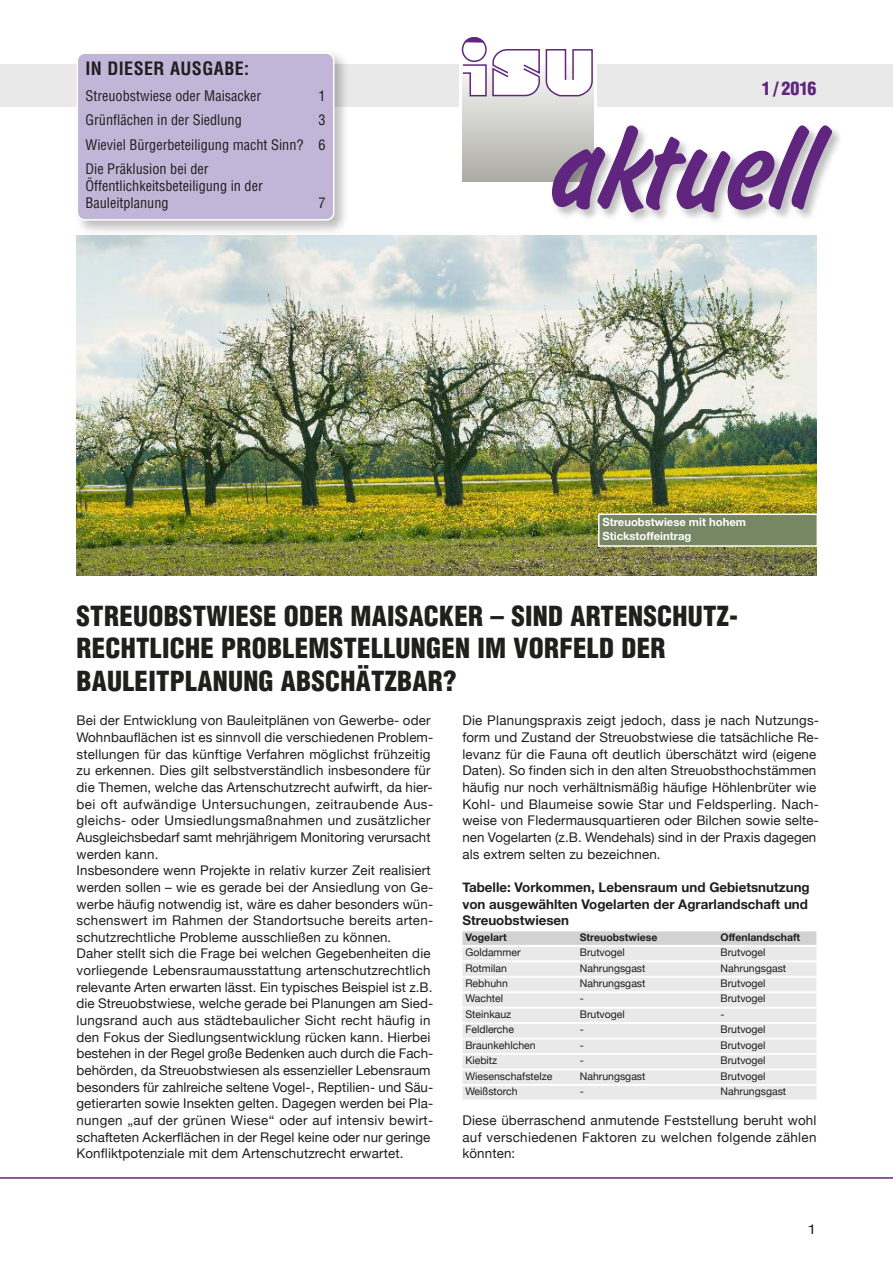
<style>
.page{position:relative;width:893px;height:1263px;background:#fff}
.page>*{position:absolute;margin:0;border:0;box-sizing:border-box;transform-origin:0 0}
.t1{font:900 condensed 27px/32.4px "Helvetica";letter-spacing:.01em;color:#1f1f1e}
.t2{font:700 condensed 18px "Helvetica";letter-spacing:.025em;color:#1f1f1e}
.t3{font:900 condensed 18px "Helvetica";color:#60257e}
.t4{font:condensed 14.25px/24.3px "Helvetica";color:#1f1f1e;text-align:justify}
.t5{font:13.5px "Helvetica Neue";color:#1f1f1e;scale:1.17 1}
.t6{font:13.35px/16.6px "Helvetica Neue";letter-spacing:.01em;color:#1f1f1e}
.t7{font:700 13.35px/16.6px "Helvetica Neue";color:#1f1f1e}
.t8{font:700 11.25px/13.5px "Helvetica Neue";color:#fff}
.t9{font:10.5px "Helvetica Neue";color:#1f1f1e}
.t10{font:700 10.5px "Helvetica Neue";color:#1f1f1e}
</style>
<div class="page">
<div style="left:0;top:64px;width:893px;height:42px;background:#e9e9e9"></div>
<hr style="left:0;top:1177px;width:893px;height:2px;background:#60257e">
<div style="left:459px;top:62px;width:138px;height:49px;background:#fff"></div>
<svg style="left:462px;top:97px;width:131px;height:85px;background:#c9c9c4"></svg>
<svg style="left:461px;top:37px;width:133px;height:60px"></svg>
<img style="left:547px;top:121px;width:293px;height:100px">
<svg style="left:552px;top:124px;width:281px;height:89px"></svg>
<img style="left:77px;top:235px;width:739px;height:340px">
<div style="left:462px;top:931px;width:354px;height:14px;background:#d2d2d2"></div>
<div style="left:462px;top:947px;width:354px;height:13px;background:#e9e9e9"></div>
<div style="left:462px;top:962px;width:354px;height:14px;background:#e9e9e9"></div>
<div style="left:462px;top:978px;width:354px;height:13px;background:#e9e9e9"></div>
<div style="left:462px;top:993px;width:354px;height:14px;background:#e9e9e9"></div>
<div style="left:462px;top:1009px;width:354px;height:13px;background:#e9e9e9"></div>
<div style="left:462px;top:1024px;width:354px;height:13px;background:#e9e9e9"></div>
<div style="left:462px;top:1039px;width:354px;height:14px;background:#e9e9e9"></div>
<div style="left:462px;top:1055px;width:354px;height:13px;background:#e9e9e9"></div>
<div style="left:462px;top:1070px;width:354px;height:14px;background:#e9e9e9"></div>
<div style="left:462px;top:1086px;width:354px;height:13px;background:#e9e9e9"></div>
<div style="left:599px;top:515px;width:218px;height:30px;background:#778663"></div>
<div style="left:598px;top:513px;width:220px;height:34px;border:2px solid #fff"></div>
<img style="left:70px;top:54px;width:284px;height:186px">
<div style="left:77px;top:53px;width:257px;height:168px;background:#c1b6d8"></div>
<h2 class="t2" style="left:86px;top:58px;width:165px">IN DIESER AUSGABE:</h2>
<p class="t4" style="left:86px;top:84px;width:177px">Streuobstwiese oder Maisacker</p>
<p class="t4" style="left:318px;top:84px;width:9px">1</p>
<p class="t4" style="left:86px;top:108px;width:158px">Grünflächen in der Siedlung</p>
<p class="t4" style="left:86px;top:108px;width:241px;text-indent:233px">3<br>Wieviel Bürgerbeteiligung macht Sinn? 6<br>Die Präklusion bei der</p>
<p class="t4" style="left:86px;top:178px;width:179px;line-height:17.1px">Öffentlichkeitsbeteiligung in der<br>Bauleitplanung</p>
<p class="t4" style="left:318px;top:191px;width:9px">7</p>
<h2 class="t3" style="left:762px;top:79px;width:56px">1 / 2016</h2>
<p class="t8" style="left:602px;top:515px;width:145px">Streuobstwiese mit hohem<br>Stickstoffeintrag</p>
<h1 class="t1" style="left:77px;top:600px;width:663px">STREUOBSTWIESE ODER MAISACKER – SIND ARTENSCHUTZ-<br>RECHTLICHE PROBLEMSTELLUNGEN IM VORFELD DER<br>BAULEITPLANUNG ABSCHÄTZBAR?</h1>
<p class="t6" style="left:76px;top:712px;width:358px">Bei der Entwicklung von Bauleitplänen von Gewerbe- oder Wohnbauflächen ist es sinnvoll die verschiedenen Problem&shy;stellungen für das künftige Verfahren möglichst frühzeitig zu erkennen. Dies gilt selbstverständlich insbesondere für die Themen, welche das Artenschutzrecht aufwirft, da hier&shy;bei oft aufwändige Untersuchungen, zeitraubende Aus&shy;gleichs- oder Umsiedlungsmaßnahmen und zusätzlicher Ausgleichsbedarf samt mehrjährigem Monitoring verursacht werden kann.<br>Insbesondere wenn Projekte in relativ kurzer Zeit realisiert werden sollen – wie es gerade bei der Ansiedlung von Ge&shy;werbe häufig notwendig ist, wäre es daher besonders wün&shy;schenswert im Rahmen der Standortsuche bereits arten&shy;schutzrechtliche Probleme ausschließen zu können.<br>Daher stellt sich die Frage bei welchen Gegebenheiten die vorliegende Lebensraumausstattung artenschutzrechtlich relevante Arten erwarten lässt. Ein typisches Beispiel ist z.B. die Streuobstwiese, welche gerade bei Planungen am Sied&shy;lungsrand auch aus städtebaulicher Sicht recht häufig in den Fokus der Siedlungsentwicklung rücken kann. Hierbei bestehen in der Regel große Bedenken auch durch die Fach&shy;behörden, da Streuobstwiesen als essenzieller Lebensraum besonders für zahlreiche seltene Vogel-, Reptilien- und Säu&shy;getierarten sowie Insekten gelten. Dagegen werden bei Pla&shy;nungen „auf der grünen Wiese“ oder auf intensiv bewirt&shy;schafteten Ackerflächen in der Regel keine oder nur geringe Konfliktpotenziale mit dem Artenschutzrecht erwartet.</p>
<p class="t6" style="left:462px;top:712px;width:358px">Die Planungspraxis zeigt jedoch, dass je nach Nutzungs&shy;form und Zustand der Streuobstwiese die tatsächliche Re&shy;levanz für die Fauna oft deutlich überschätzt wird (eigene Daten). So finden sich in den alten Streuobsthochstämmen häufig nur noch verhältnismäßig häufige Höhlenbrüter wie Kohl- und Blaumeise sowie Star und Feldsperling. Nach&shy;weise von Fledermausquartieren oder Bilchen sowie selte&shy;nen Vogelarten (z.B. Wendehals) sind in der Praxis dagegen als extrem selten zu bezeichnen.</p>
<p class="t7" style="left:462px;top:878px;width:349px">Tabelle: Vorkommen, Lebensraum und Gebietsnutzung von ausgewählten Vogelarten der Agrarlandschaft und<br>Streuobstwiesen</p>
<p class="t10" style="left:465px;top:930px;width:43px">Vogelart</p>
<p class="t10" style="left:580px;top:930px;width:79px">Streuobstwiese</p>
<p class="t10" style="left:720px;top:930px;width:81px">Offenlandschaft</p>
<p class="t9" style="left:465px;top:946px;width:57px">Goldammer</p>
<p class="t9" style="left:580px;top:946px;width:47px">Brutvogel</p>
<p class="t9" style="left:720px;top:946px;width:47px">Brutvogel</p>
<p class="t9" style="left:465px;top:961px;width:43px">Rotmilan</p>
<p class="t9" style="left:580px;top:961px;width:67px">Nahrungsgast</p>
<p class="t9" style="left:720px;top:961px;width:67px">Nahrungsgast</p>
<p class="t9" style="left:465px;top:977px;width:44px">Rebhuhn</p>
<p class="t9" style="left:580px;top:977px;width:67px">Nahrungsgast</p>
<p class="t9" style="left:720px;top:977px;width:47px">Brutvogel</p>
<p class="t9" style="left:465px;top:992px;width:39px">Wachtel</p>
<p class="t9" style="left:580px;top:992px;width:6px">-</p>
<p class="t9" style="left:720px;top:992px;width:47px">Brutvogel</p>
<p class="t9" style="left:465px;top:1008px;width:47px">Steinkauz</p>
<p class="t9" style="left:580px;top:1008px;width:47px">Brutvogel</p>
<p class="t9" style="left:720px;top:1008px;width:6px">-</p>
<p class="t9" style="left:465px;top:1023px;width:50px">Feldlerche</p>
<p class="t9" style="left:580px;top:1023px;width:6px">-</p>
<p class="t9" style="left:720px;top:1023px;width:47px">Brutvogel</p>
<p class="t9" style="left:465px;top:1039px;width:72px">Braunkehlchen</p>
<p class="t9" style="left:580px;top:1039px;width:6px">-</p>
<p class="t9" style="left:720px;top:1039px;width:47px">Brutvogel</p>
<p class="t9" style="left:465px;top:1054px;width:33px">Kiebitz</p>
<p class="t9" style="left:580px;top:1054px;width:6px">-</p>
<p class="t9" style="left:720px;top:1054px;width:47px">Brutvogel</p>
<p class="t9" style="left:465px;top:1070px;width:89px">Wiesenschafstelze</p>
<p class="t9" style="left:580px;top:1070px;width:67px">Nahrungsgast</p>
<p class="t9" style="left:720px;top:1070px;width:47px">Brutvogel</p>
<p class="t9" style="left:465px;top:1085px;width:54px">Weißstorch</p>
<p class="t9" style="left:580px;top:1085px;width:6px">-</p>
<p class="t9" style="left:720px;top:1085px;width:67px">Nahrungsgast</p>
<p class="t6" style="left:462px;top:1112px;width:355px;text-align:justify">Diese überraschend anmutende Feststellung beruht wohl auf verschiedenen Faktoren zu welchen folgende zählen könnten:</p>
<p class="t5" style="left:808px;top:1221px;width:9px">1</p>
</div>
